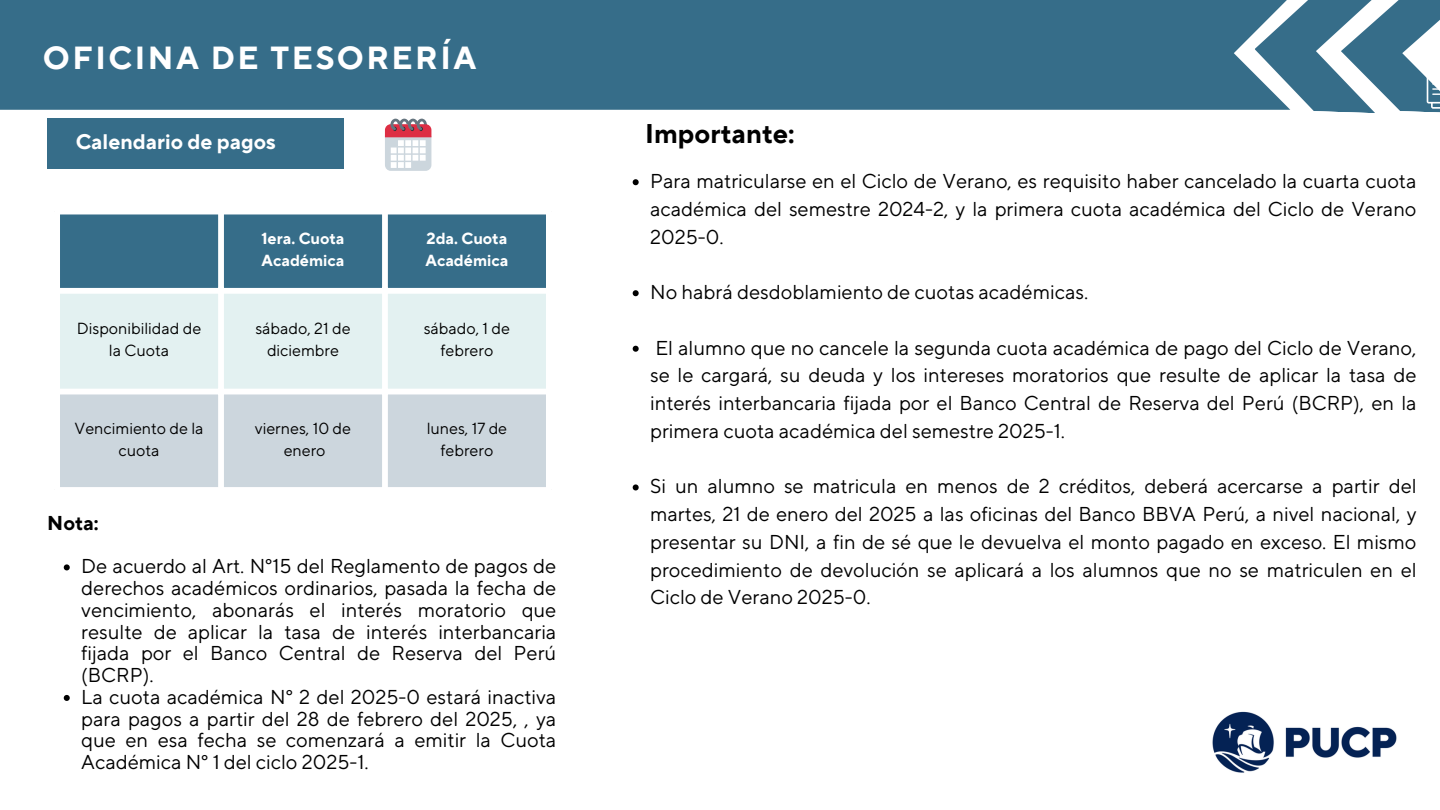
<style>
.page{position:relative;width:1440px;height:810px;background:#fff}
.page>*{position:absolute;margin:0;border:0;box-sizing:border-box;transform-origin:0 0}
.t1{font:700 31.9px "TT Norms Pro";letter-spacing:.08em;color:#fff}
.t2{font:700 27px "TT Norms Pro";color:#000}
.t3{font:700 21px "TT Norms Pro";color:#fff}
.t4{font:20px/27.8px "TT Norms Pro";color:#000;text-align:justify}
.t5{font:700 20px "TT Norms Pro";color:#000}
.t6{font:16px/21.8px "TT Norms Pro";color:#000;text-align:center}
.t7{font:700 16px/21.8px "TT Norms Pro";color:#fff}
</style>
<div class="page">
<img style="left:1212px;top:711px;width:185px;height:62px">
<div style="left:0;top:0;width:1255px;height:110px;background:#366d89"></div>
<div style="left:0;top:14px;width:556px;height:92px;background:#366d89;border-radius:7px"></div>
<div style="left:47px;top:119px;width:297px;height:50px;background:#366d89"></div>
<svg style="left:1255px;top:0;width:185px;height:113px"></svg>
<div style="left:60px;top:214px;width:486px;height:74px;background:#366d89"></div>
<div style="left:60px;top:294px;width:486px;height:95px;background:#e3f1f1"></div>
<div style="left:60px;top:394px;width:486px;height:93px;background:#ccd6dd"></div>
<div style="left:218px;top:214px;width:6px;height:273px;background:#fff"></div>
<div style="left:382px;top:214px;width:6px;height:273px;background:#fff"></div>
<svg style="left:385px;top:119px;width:46px;height:52px"></svg>
<svg style="left:64px;top:564px;width:6px;height:6px"></svg>
<svg style="left:64px;top:695px;width:6px;height:6px"></svg>
<svg style="left:633px;top:179px;width:6px;height:6px"></svg>
<svg style="left:633px;top:290px;width:6px;height:6px"></svg>
<svg style="left:633px;top:346px;width:6px;height:6px"></svg>
<svg style="left:633px;top:484px;width:6px;height:6px"></svg>
<h1 class="t1" style="left:43px;top:38px;width:435px">OFICINA DE TESORERÍA</h1>
<p class="t3" style="left:76px;top:129px;width:202px">Calendario de pagos</p>
<h3 class="t7" style="left:261px;top:229px;width:85px">1era. Cuota<br>Académica</h3>
<p class="t7" style="left:426px;top:229px;width:84px">2da. Cuota<br>Académica</p>
<p class="t6" style="left:77px;top:318px;width:126px">Disponibilidad de la Cuota</p>
<p class="t6" style="left:255px;top:318px;width:97px">sábado, 21 de diciembre</p>
<p class="t6" style="left:424px;top:318px;width:88px">sábado, 1 de febrero</p>
<p class="t6" style="left:75px;top:418px;width:131px">Vencimiento de la cuota</p>
<p class="t6" style="left:255px;top:418px;width:98px">viernes, 10 de</p>
<p class="t6" style="left:284px;top:440px;width:43px">enero</p>
<p class="t6" style="left:427px;top:418px;width:82px">lunes, 17 de febrero</p>
<p class="t5" style="left:47px;top:511px;width:53px">Nota:</p>
<p class="t4" style="left:81px;top:556px;width:477px;line-height:21.8px">De acuerdo al Art. N°15 del Reglamento de pagos de derechos académicos ordinarios, pasada la fecha de vencimiento, abonarás el interés moratorio que resulte de aplicar la tasa de interés interbancaria fijada por el Banco Central de Reserva del Perú (BCRP).</p>
<h3 class="t4" style="left:81px;top:687px;width:477px;line-height:21.8px">La cuota académica N° 2 del 2025-0 estará inactiva para pagos a partir del 28 de febrero del 2025, , ya que en esa fecha se comenzará a emitir la Cuota Académica N° 1 del ciclo 2025-1.</h3>
<p class="t2" style="left:645px;top:117px;width:151px">Importante:</p>
<p class="t4" style="left:650px;top:168px;width:768px">Para matricularse en el Ciclo de Verano, es requisito haber cancelado la cuarta cuota académica del semestre 2024-2, y la primera cuota académica del Ciclo de Verano 2025-0.</p>
<h2 class="t4" style="left:650px;top:279px;width:440px">No habrá desdoblamiento de cuotas académicas.</h2>
<p class="t4" style="left:650px;top:335px;width:768px">El alumno que no cancele la segunda cuota académica de pago del Ciclo de Verano, se le cargará, su deuda y los intereses moratorios que resulte de aplicar la tasa de interés interbancaria fijada por el Banco Central de Reserva del Perú (BCRP), en la primera cuota académica del semestre 2025-1.</p>
<p class="t4" style="left:650px;top:473px;width:768px">Si un alumno se matricula en menos de 2 créditos, deberá acercarse a partir del martes, 21 de enero del 2025 a las oficinas del Banco BBVA Perú, a nivel nacional, y presentar su DNI, a fin de sé que le devuelva el monto pagado en exceso. El mismo procedimiento de devolución se aplicará a los alumnos que no se matriculen en el Ciclo de Verano 2025-0.</p>
</div>
